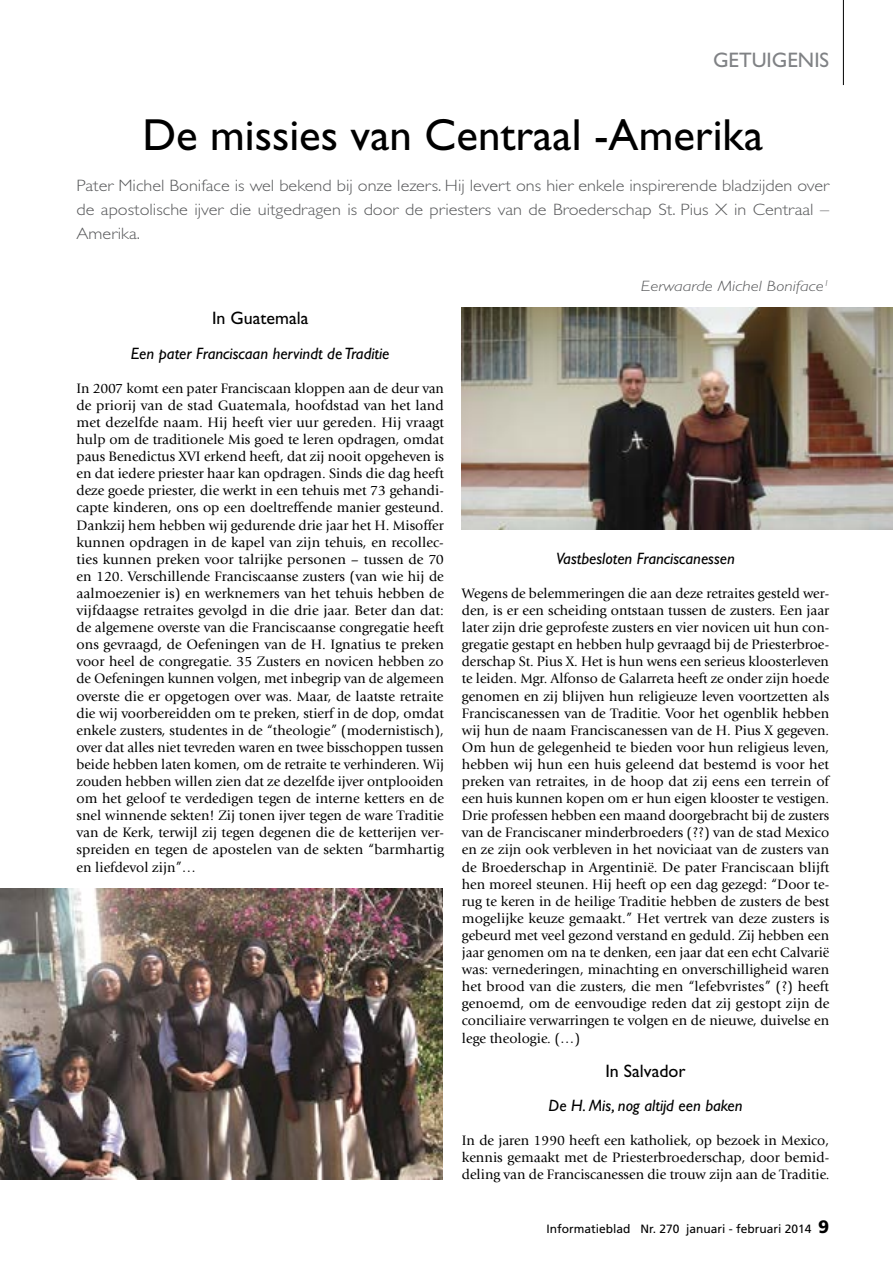
<style>
.page{position:relative;width:893px;height:1263px;background:#fff}
.page>*{position:absolute;margin:0;border:0;box-sizing:border-box;transform-origin:0 0}
.t1{font:45px "Gill Sans Std";color:#000}
.t2{font:21px "Gill Sans Std";color:#808285}
.t3{font:18px "Gill Sans Std";color:#000}
.t4{font:300 16.5px/24px "Gill Sans Std";color:#58595b;text-align:justify;scale:1.1 1}
.t5{font:italic 16.5px "Gill Sans Std";color:#000}
.t6{font:italic 300 15px "Gill Sans Std";color:#58595b;scale:1.2 1}
.t7{font:14.25px/17.1px "Giovanni Std";color:#000;text-align:justify}
.t8{font:12px "Frutiger LT Std";color:#000}
.s1{font-weight:900;font-size:18px}
</style>
<div class="page">
<hr style="left:843px;top:0;width:1px;height:85px;background:#000">
<img style="left:462px;top:307px;width:431px;height:222px">
<img style="left:0;top:889px;width:442px;height:290px">
<h2 class="t2" style="left:713px;top:48px;width:118px">GETUIGENIS</h2>
<h1 class="t1" style="left:142px;top:109px;width:622px">De missies van Centraal -Amerika</h1>
<p class="t4" style="left:77px;top:173px;width:686px">Pater Michel Boniface is wel bekend bij onze lezers. Hij levert ons hier enkele inspirerende bladzijden over de apostolische ijver die uitgedragen is door de priesters van de Broederschap St. Pius X in Centraal – Amerika.</p>
<p class="t3" style="left:212px;top:308px;width:98px">In Guatemala</p>
<p class="t5" style="left:131px;top:343px;width:260px">Een pater Franciscaan hervindt de Traditie</p>
<p class="t7" style="left:77px;top:380px;width:369px">In 2007 komt een pater Franciscaan kloppen aan de deur van de priorij van de stad Guatemala, hoofdstad van het land met dezelfde naam. Hij heeft vier uur gereden. Hij vraagt hulp om de traditionele Mis goed te leren opdragen, omdat paus Benedictus XVI erkend heeft, dat zij nooit opgeheven is en dat iedere priester haar kan opdragen. Sinds die dag heeft deze goede priester, die werkt in een tehuis met 73 gehandi&shy;capte kinderen, ons op een doeltreffende manier gesteund.<br>Dankzij hem hebben wij gedurende drie jaar het H. Misoffer kunnen opdragen in de kapel van zijn tehuis, en recollec&shy;ties kunnen preken voor talrijke personen – tussen de 70 en 120. Verschillende Franciscaanse zusters (van wie hij de aalmoezenier is) en werknemers van het tehuis hebben de vijfdaagse retraites gevolgd in die drie jaar. Beter dan dat: de algemene overste van die Franciscaanse congregatie heeft ons gevraagd, de Oefeningen van de H. Ignatius te preken voor heel de congregatie. 35 Zusters en novicen hebben zo de Oefeningen kunnen volgen, met inbegrip van de algemeen overste die er opgetogen over was. Maar, de laatste retraite die wij voorbereidden om te preken, stierf in de dop, omdat enkele zusters, studentes in de “theologie” (modernistisch), over dat alles niet tevreden waren en twee bisschoppen tussen beide hebben laten komen, om de retraite te verhinderen. Wij zouden hebben willen zien dat ze dezelfde ijver ontplooiden om het geloof te verdedigen tegen de interne ketters en de snel winnende sekten! Zij tonen ijver tegen de ware Traditie van de Kerk, terwijl zij tegen degenen die de ketterijen ver&shy;spreiden en tegen de apostelen van de sekten “barmhartig en liefdevol zijn”…</p>
<p class="t6" style="left:641px;top:277px;width:158px">Eerwaarde Michel Boniface<sup>1</sup></p>
<p class="t5" style="left:556px;top:549px;width:180px">Vastbesloten Franciscanessen</p>
<p class="t7" style="left:462px;top:585px;width:369px">Wegens de belemmeringen die aan deze retraites gesteld wer&shy;den, is er een scheiding ontstaan tussen de zusters. Een jaar later zijn drie geprofeste zusters en vier novicen uit hun con&shy;gregatie gestapt en hebben hulp gevraagd bij de Priesterbroe&shy;derschap St. Pius X. Het is hun wens een serieus kloosterleven te leiden. Mgr. Alfonso de Galarreta heeft ze onder zijn hoede genomen en zij blijven hun religieuze leven voortzetten als Franciscanessen van de Traditie. Voor het ogenblik hebben wij hun de naam Franciscanessen van de H. Pius X gegeven.<br>Om hun de gelegenheid te bieden voor hun religieus leven, hebben wij hun een huis geleend dat bestemd is voor het preken van retraites, in de hoop dat zij eens een terrein of een huis kunnen kopen om er hun eigen klooster te vestigen.<br>Drie professen hebben een maand doorgebracht bij de zusters van de Franciscaner minderbroeders (??) van de stad Mexico en ze zijn ook verbleven in het noviciaat van de zusters van de Broederschap in Argentinië. De pater Franciscaan blijft hen moreel steunen. Hij heeft op een dag gezegd: “Door te&shy;rug te keren in de heilige Traditie hebben de zusters de best mogelijke keuze gemaakt.” Het vertrek van deze zusters is gebeurd met veel gezond verstand en geduld. Zij hebben een jaar genomen om na te denken, een jaar dat een echt Calvarië was: vernederingen, minachting en onverschilligheid waren het brood van die zusters, die men “lefebvristes” (?) heeft genoemd, om de eenvoudige reden dat zij gestopt zijn de conciliaire verwarringen te volgen en de nieuwe, duivelse en lege theologie. (…)</p>
<p class="t3" style="left:605px;top:1060px;width:82px">In Salvador</p>
<p class="t5" style="left:548px;top:1096px;width:195px">De H. Mis, nog altijd een baken</p>
<p class="t7" style="left:462px;top:1132px;width:369px">In de jaren 1990 heeft een katholiek, op bezoek in Mexico, kennis gemaakt met de Priesterbroederschap, door bemid&shy;deling van de Franciscanessen die trouw zijn aan de Traditie.</p>
<p class="t8" style="left:546px;top:1222px;width:284px">Informatieblad Nr. 270 januari - februari 2014 <span class="s1">9</span></p>
</div>
